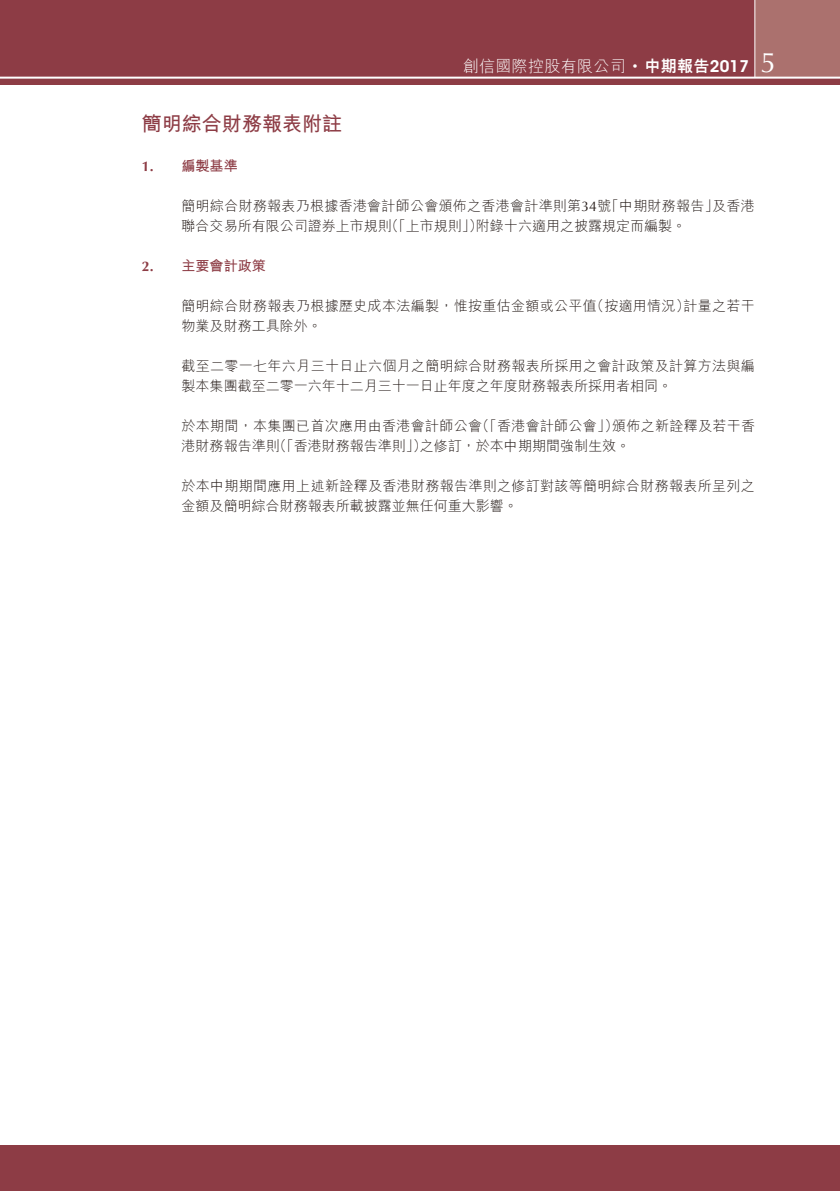
<style>
.page{position:relative;width:840px;height:1191px;background:#fff}
.page>*{position:absolute;margin:0;border:0;box-sizing:border-box;transform-origin:0 0}
.t1{font:700 20px "M Hei HK";color:#8d3c45}
.t2{font:300 16px "M Hei HK";letter-spacing:.02em;color:#fff}
.t3{font:300 14px/20px "M Hei HK";letter-spacing:.02em;color:#231916}
.t4{font:700 14px "M Hei HK";color:#8d3c45}
.s1{font-family:"ITC Avant Garde Std";font-weight:400}
.s2{font-weight:800}
.s3{font-family:"ITC Avant Garde Std";font-weight:600}
.s4{font-family:"Optima LT Std";font-weight:400;font-size:28px}
.s5{font-family:"Optima LT Std"}
.s6{font-family:"Optima LT Std";font-weight:400}
</style>
<div class="page">
<div style="left:0;top:0;width:839px;height:85px;background:#8d3c45"></div>
<div style="left:754px;top:0;width:85px;height:78px;background:#ab716e"></div>
<div style="left:0;top:1145px;width:839px;height:46px;background:#8d3c45"></div>
<hr style="left:754px;top:0;width:1px;height:78px;background:#fff">
<hr style="left:0;top:77px;width:839px;height:2px;background:#fff">
<p class="t2" style="left:462px;top:58px;width:314px">創信國際控股有限公司 <span class="s1">•</span> <span class="s2">中期報告</span><span class="s3">2017</span> <span class="s4">5</span></p>
<h1 class="t1" style="left:142px;top:109px;width:201px">簡明綜合財務報表附註</h1>
<p class="t4" style="left:142px;top:156px;width:97px"><span class="s5">1.</span> 編製基準</p>
<p class="t3" style="left:181px;top:196px;width:574px">簡明綜合財務報表乃根據香港會計師公會頒佈之香港會計準則第<span class="s6">34</span>號「中期財務報告」及香港聯合交易所有限公司證券上市規則（「上市規則」）附錄十六適用之披露規定而編製。</p>
<p class="t4" style="left:142px;top:256px;width:125px"><span class="s5">2.</span> 主要會計政策</p>
<p class="t3" style="left:181px;top:296px;width:574px">簡明綜合財務報表乃根據歷史成本法編製，惟按重估金額或公平值（按適用情況）計量之若干物業及財務工具除外。</p>
<p class="t3" style="left:181px;top:356px;width:574px">截至二零一七年六月三十日止六個月之簡明綜合財務報表所採用之會計政策及計算方法與編製本集團截至二零一六年十二月三十一日止年度之年度財務報表所採用者相同。</p>
<p class="t3" style="left:181px;top:416px;width:574px">於本期間，本集團已首次應用由香港會計師公會（「香港會計師公會」）頒佈之新詮釋及若干香港財務報告準則（「香港財務報告準則」）之修訂，於本中期期間強制生效。</p>
<p class="t3" style="left:181px;top:476px;width:574px">於本中期期間應用上述新詮釋及香港財務報告準則之修訂對該等簡明綜合財務報表所呈列之金額及簡明綜合財務報表所載披露並無任何重大影響。</p>
</div>
